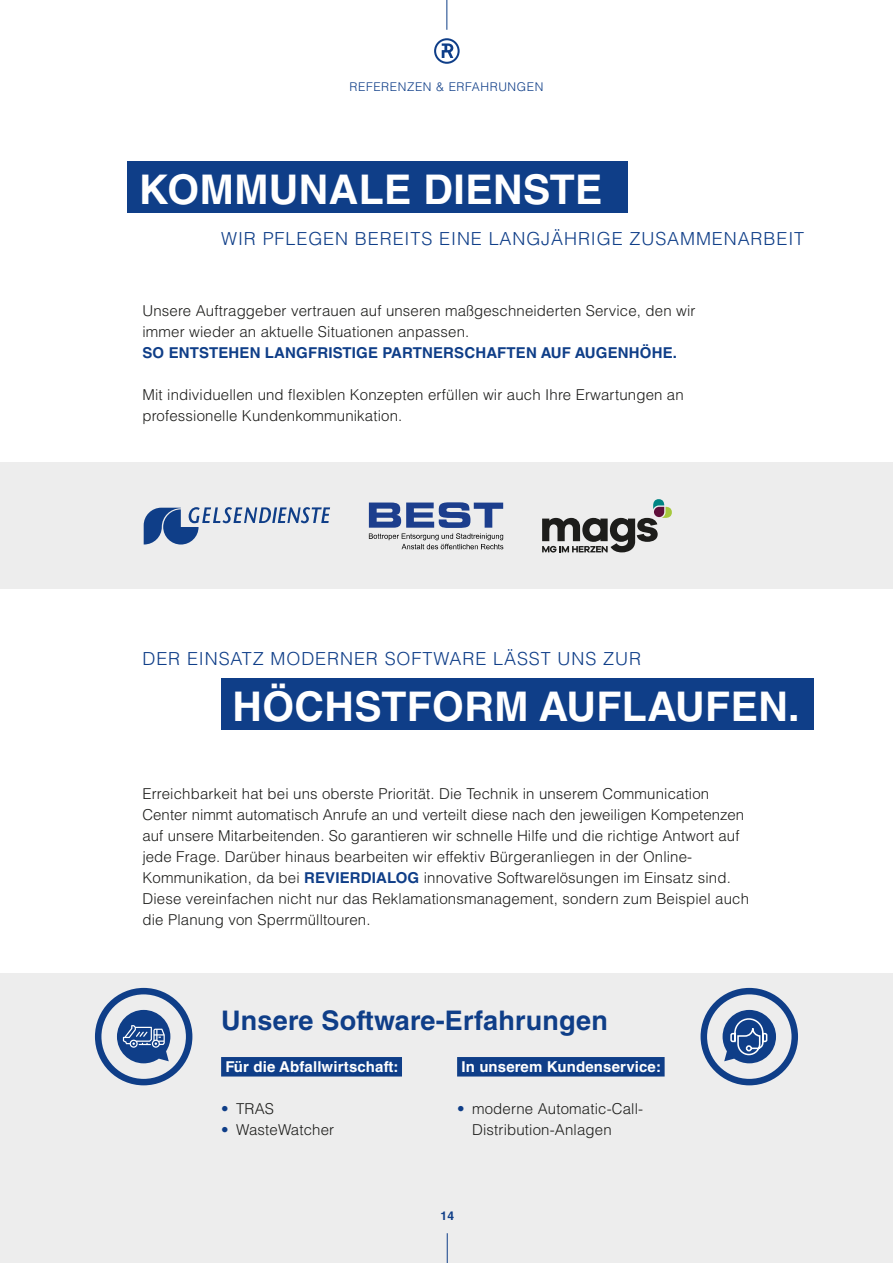
<style>
.page{position:relative;width:893px;height:1263px;background:#fff}
.page>*{position:absolute;margin:0;border:0;box-sizing:border-box;transform-origin:0 0}
.t1{font:700 40.95px "Helvetica LT Std";letter-spacing:.01em;color:#fff}
.t2{font:700 27px "Helvetica LT Std";letter-spacing:.01em;color:#0f3e88}
.t3{font:300 18px "Helvetica LT Std";letter-spacing:.05em;color:#0f3e88}
.t4{font:300 15px/21px "Helvetica LT Std";letter-spacing:.01em;color:#1d1d1b}
.t5{font:700 15px "Helvetica LT Std";letter-spacing:.01em;color:#0f3e88}
.t6{font:700 15px "Helvetica LT Std";letter-spacing:.01em;color:#fff}
.t7{font:300 12px "Helvetica LT Std";letter-spacing:.05em;color:#0f3e88}
.t8{font:700 12px "Helvetica LT Std";color:#0f3e88}
.s1{font-weight:700;color:#0f3e88}
.s2{color:#0f3e88}
</style>
<div class="page">
<div style="left:0;top:463px;width:893px;height:126px;background:#ededed"></div>
<svg style="left:434px;top:38px;width:26px;height:26px"></svg>
<hr style="left:446px;top:0;width:1px;height:30px;background:#0f3e88">
<div style="left:128px;top:162px;width:500px;height:51px;background:#0f3e88"></div>
<div style="left:221px;top:679px;width:593px;height:51px;background:#0f3e88"></div>
<svg style="left:144px;top:507px;width:186px;height:37px"></svg>
<svg style="left:369px;top:502px;width:134px;height:47px"></svg>
<svg style="left:542px;top:499px;width:130px;height:53px"></svg>
<div style="left:0;top:973px;width:893px;height:290px;background:#ededed"></div>
<div style="left:221px;top:1057px;width:181px;height:19px;background:#0f3e88"></div>
<div style="left:457px;top:1057px;width:208px;height:19px;background:#0f3e88"></div>
<hr style="left:447px;top:1233px;width:1px;height:30px;background:#0f3e88">
<svg style="left:98px;top:991px;width:91px;height:91px"></svg>
<div style="left:95px;top:988px;width:97px;height:97px;border:6px solid #0f3e88;border-radius:50%"></div>
<svg style="left:117px;top:1010px;width:53px;height:53px"></svg>
<svg style="left:704px;top:991px;width:91px;height:91px"></svg>
<div style="left:701px;top:988px;width:97px;height:97px;border:6px solid #0f3e88;border-radius:50%"></div>
<svg style="left:723px;top:1010px;width:53px;height:53px"></svg>
<p class="t7" style="left:350px;top:79px;width:195px">REFERENZEN &amp; ERFAHRUNGEN</p>
<p class="t1" style="left:139px;top:165px;width:465px">KOMMUNALE DIENSTE</p>
<p class="t3" style="left:221px;top:227px;width:585px">WIR PFLEGEN BEREITS EINE LANGJÄHRIGE ZUSAMMENARBEIT</p>
<p class="t4" style="left:142px;top:300px;width:555px">Unsere Auftraggeber vertrauen auf unseren maßgeschneiderten Service, den wir immer wieder an aktuelle Situationen anpassen.</p>
<p class="t5" style="left:142px;top:343px;width:536px">SO ENTSTEHEN LANGFRISTIGE PARTNERSCHAFTEN AUF AUGENHÖHE.</p>
<p class="t4" style="left:142px;top:384px;width:543px">Mit individuellen und flexiblen Konzepten erfüllen wir auch Ihre Erwartungen an professionelle Kundenkommunikation.</p>
<p class="t3" style="left:142px;top:647px;width:500px">DER EINSATZ MODERNER SOFTWARE LÄSST UNS ZUR</p>
<p class="t1" style="left:232px;top:682px;width:569px">HÖCHSTFORM AUFLAUFEN.</p>
<p class="t4" style="left:142px;top:783px;width:608px">Erreichbarkeit hat bei uns oberste Priorität. Die Technik in unserem Communication Center nimmt automatisch Anrufe an und verteilt diese nach den jeweiligen Kompetenzen auf unsere Mitarbeitenden. So garantieren wir schnelle Hilfe und die richtige Antwort auf jede Frage. Darüber hinaus bearbeiten wir effektiv Bürgeranliegen in der Online-Kommunikation, da bei <span class="s1">REVIERDIALOG</span> innovative Softwarelösungen im Einsatz sind.<br>Diese vereinfachen nicht nur das Reklamationsmanagement, sondern zum Beispiel auch die Planung von Sperrmülltouren.</p>
<p class="t2" style="left:221px;top:1004px;width:388px">Unsere Software-Erfahrungen</p>
<p class="t6" style="left:225px;top:1057px;width:175px">Für die Abfallwirtschaft:</p>
<p class="t4" style="left:221px;top:1098px;width:54px"><span class="s2">•</span> TRAS</p>
<p class="t4" style="left:221px;top:1119px;width:115px"><span class="s2">•</span> WasteWatcher</p>
<p class="t6" style="left:461px;top:1057px;width:201px">In unserem Kundenservice:</p>
<p class="t4" style="left:472px;top:1098px;width:173px;text-indent:-15px"><span class="s2">•</span> moderne Automatic-Call-<br>Distribution-Anlagen</p>
<p class="t8" style="left:440px;top:1208px;width:15px">14</p>
</div>
